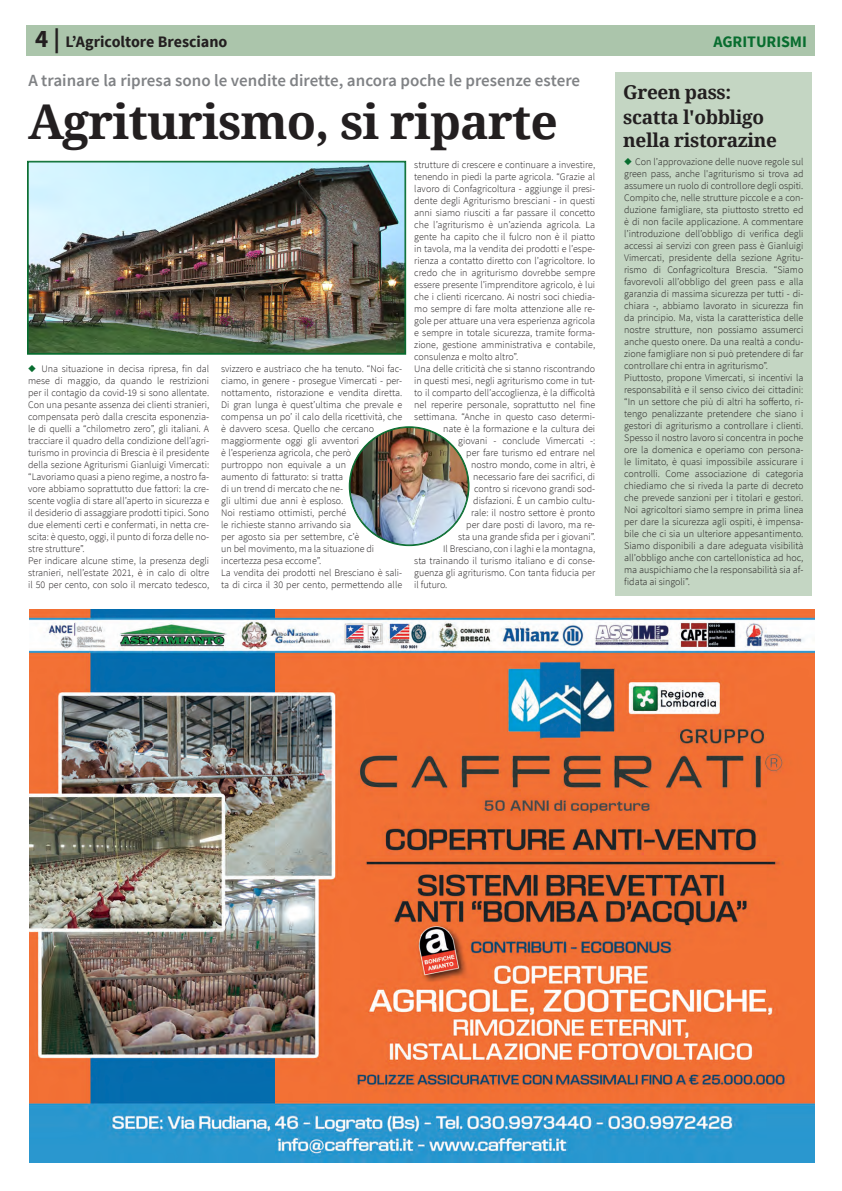
<style>
.page{position:relative;width:842px;height:1191px;background:#fff}
.page>*{position:absolute;margin:0;border:0;box-sizing:border-box;transform-origin:0 0}
.t1{font:700 48px "Noto Serif";letter-spacing:-.02em;color:#231f20}
.t2{font:700 19px/25.6px "Noto Serif";letter-spacing:-.02em;color:#231f20}
.t3{font:600 17px "Source Sans Pro";color:#808285}
.t4{font:700 16px "Source Sans Pro";letter-spacing:-.005em;color:#231f20}
.t5{font:700 16px "Source Sans Pro";letter-spacing:-.005em;color:#086d2f}
.t6{font:300 10px/12px "Source Sans Pro";color:#231f20}
.s1{font-size:25px}
.s2{color:#086d2f}
</style>
<div class="page">
<div style="left:27px;top:26px;width:788px;height:30px;background:#abc5ab"></div>
<img style="left:27px;top:161px;width:379px;height:194px">
<div style="left:28px;top:162px;width:377px;height:191px;border:1px solid #086d2f"></div>
<div style="left:615px;top:72px;width:197px;height:523px;background:#c4d6c3"></div>
<img style="left:349px;top:427px;width:120px;height:118px">
<img style="left:29px;top:609px;width:786px;height:553px">
<h3 class="t4" style="left:35px;top:32px;width:194px"><span class="s1">4 |</span> L’Agricoltore Bresciano</h3>
<h3 class="t5" style="left:713px;top:32px;width:95px">AGRITURISMI</h3>
<h3 class="t3" style="left:28px;top:70px;width:553px">A trainare la ripresa sono le vendite dirette, ancora poche le presenze estere</h3>
<h1 class="t1" style="left:28px;top:88px;width:531px">Agriturismo, si riparte</h1>
<p class="t6" style="left:28px;top:363px;width:183px"><span class="s2">◆</span> Una situazione in decisa ripresa, fin dal mese di maggio, da quando le restrizioni per il contagio da covid-19 si sono allentate.<br>Con una pesante assenza dei clienti stranieri, compensata però dalla crescita esponenzia&shy;le di quelli a “chilometro zero”, gli italiani. A tracciare il quadro della condizione dell’agri&shy;turismo in provincia di Brescia è il presidente della sezione Agriturismi Gianluigi Vimercati: “Lavoriamo quasi a pieno regime, a nostro fa&shy;vore abbiamo soprattutto due fattori: la cre&shy;scente voglia di stare all’aperto in sicurezza e il desiderio di assaggiare prodotti tipici. Sono due elementi certi e confermati, in netta cre&shy;scita: è questo, oggi, il punto di forza delle no&shy;stre strutture”.<br>Per indicare alcune stime, la presenza degli stranieri, nell’estate 2021, è in calo di oltre il 50 per cento, con solo il mercato tedesco,</p>
<p class="t6" style="left:221px;top:363px;width:182px">svizzero e austriaco che ha tenuto. “Noi fac&shy;ciamo, in genere - prosegue Vimercati - per&shy;nottamento, ristorazione e vendita diretta.<br>Di gran lunga è quest’ultima che prevale e compensa un po’ il calo della ricettività, che è davvero scesa. Quello che cercano maggiormente oggi gli avventori<br>è l’esperienza agricola, che però<br>purtroppo non equivale a un<br>aumento di fatturato: si tratta<br>di un trend di mercato che ne-<br>gli ultimi due anni è esploso.<br>Noi restiamo ottimisti, perché<br>le richieste stanno arrivando sia<br>per agosto sia per settembre, c’è<br>un bel movimento, ma la situazione di incertezza pesa eccome”.<br>La vendita dei prodotti nel Bresciano è sali&shy;ta di circa il 30 per cento, permettendo alle</p>
<p class="t6" style="left:414px;top:159px;width:182px">strutture di crescere e continuare a investire,</p>
<p class="t6" style="left:414px;top:171px;width:182px">tenendo in piedi la parte agricola. “Grazie al</p>
<p class="t6" style="left:414px;top:183px;width:182px">lavoro di Confagricoltura - aggiunge il presi-</p>
<p class="t6" style="left:414px;top:195px;width:182px">dente degli Agriturismo bresciani - in questi</p>
<p class="t6" style="left:414px;top:207px;width:182px">anni siamo riusciti a far passare il concetto</p>
<p class="t6" style="left:414px;top:219px;width:182px">che l’agriturismo è un’azienda agricola. La</p>
<p class="t6" style="left:414px;top:231px;width:182px">gente ha capito che il fulcro non è il piatto</p>
<p class="t6" style="left:414px;top:243px;width:182px">in tavola, ma la vendita dei prodotti e l’espe-</p>
<p class="t6" style="left:414px;top:255px;width:182px">rienza a contatto diretto con l’agricoltore. Io</p>
<p class="t6" style="left:414px;top:267px;width:182px">credo che in agriturismo dovrebbe sempre</p>
<p class="t6" style="left:414px;top:279px;width:182px">essere presente l’imprenditore agricolo, è lui</p>
<p class="t6" style="left:414px;top:291px;width:182px">che i clienti ricercano. Ai nostri soci chiedia-</p>
<p class="t6" style="left:414px;top:303px;width:182px">mo sempre di fare molta attenzione alle re-</p>
<p class="t6" style="left:414px;top:315px;width:182px">gole per attuare una vera esperienza agricola</p>
<p class="t6" style="left:414px;top:327px;width:182px">e sempre in totale sicurezza, tramite forma-</p>
<p class="t6" style="left:414px;top:339px;width:182px">zione, gestione amministrativa e contabile,</p>
<p class="t6" style="left:414px;top:351px;width:105px">consulenza e molto altro”.</p>
<p class="t6" style="left:414px;top:363px;width:182px">Una delle criticità che si stanno riscontrando</p>
<p class="t6" style="left:414px;top:375px;width:182px">in questi mesi, negli agriturismo come in tut-</p>
<p class="t6" style="left:414px;top:387px;width:182px">to il comparto dell’accoglienza, è la difficoltà</p>
<p class="t6" style="left:414px;top:399px;width:182px">nel reperire personale, soprattutto nel fine</p>
<p class="t6" style="left:414px;top:411px;width:182px">settimana. “Anche in questo caso determi-</p>
<p class="t6" style="left:443px;top:423px;width:153px">nate è la formazione e la cultura dei</p>
<p class="t6" style="left:458px;top:435px;width:139px">giovani - conclude Vimercati -:</p>
<p class="t6" style="left:466px;top:447px;width:131px">per fare turismo ed entrare nel</p>
<p class="t6" style="left:471px;top:459px;width:126px">nostro mondo, come in altri, è</p>
<p class="t6" style="left:473px;top:471px;width:123px">necessario fare dei sacrifici, di</p>
<p class="t6" style="left:474px;top:483px;width:123px">contro si ricevono grandi sod-</p>
<p class="t6" style="left:473px;top:495px;width:124px">disfazioni. È un cambio cultu-</p>
<p class="t6" style="left:471px;top:507px;width:126px">rale: il nostro settore è pronto</p>
<p class="t6" style="left:466px;top:519px;width:130px">per dare posti di lavoro, ma re-</p>
<p class="t6" style="left:458px;top:531px;width:139px">sta una grande sfida per i giovani”.</p>
<p class="t6" style="left:443px;top:543px;width:153px">Il Bresciano, con i laghi e la montagna,</p>
<p class="t6" style="left:414px;top:555px;width:182px">sta trainando il turismo italiano e di conse-</p>
<p class="t6" style="left:414px;top:567px;width:182px">guenza gli agriturismo. Con tanta fiducia per</p>
<p class="t6" style="left:414px;top:579px;width:35px">il futuro.</p>
<h2 class="t2" style="left:623px;top:78px;width:142px">Green pass: scatta l'obbligo</h2>
<h2 class="t2" style="left:623px;top:127px;width:155px">nella ristorazine</h2>
<p class="t6" style="left:624px;top:156px;width:181px"><span class="s2">◆</span> Con l’approvazione delle nuove regole sul green pass, anche l'agriturismo si trova ad assumere un ruolo di controllore degli ospiti.<br>Compito che, nelle strutture piccole e a con&shy;duzione famigliare, sta piuttosto stretto ed è di non facile applicazione. A commentare l’introduzione dell’obbligo di verifica degli accessi ai servizi con green pass è Gianluigi Vimercati, presidente della sezione Agritu&shy;rismo di Confagricoltura Brescia. “Siamo favorevoli all’obbligo del green pass e alla garanzia di massima sicurezza per tutti - di&shy;chiara -, abbiamo lavorato in sicurezza fin da principio. Ma, vista la caratteristica delle nostre strutture, non possiamo assumerci anche questo onere. Da una realtà a condu&shy;zione famigliare non si può pretendere di far controllare chi entra in agriturismo”.<br>Piuttosto, propone Vimercati, si incentivi la responsabilità e il senso civico dei cittadini: “In un settore che più di altri ha sofferto, ri&shy;tengo penalizzante pretendere che siano i gestori di agriturismo a controllare i clienti.<br>Spesso il nostro lavoro si concentra in poche ore la domenica e operiamo con persona&shy;le limitato, è quasi impossibile assicurare i controlli. Come associazione di categoria chiediamo che si riveda la parte di decreto che prevede sanzioni per i titolari e gestori.<br>Noi agricoltori siamo sempre in prima linea per dare la sicurezza agli ospiti, è impensa&shy;bile che ci sia un ulteriore appesantimento.<br>Siamo disponibili a dare adeguata visibilità all’obbligo anche con cartellonistica ad hoc, ma auspichiamo che la responsabilità sia af&shy;fidata ai singoli”.</p>
</div>
